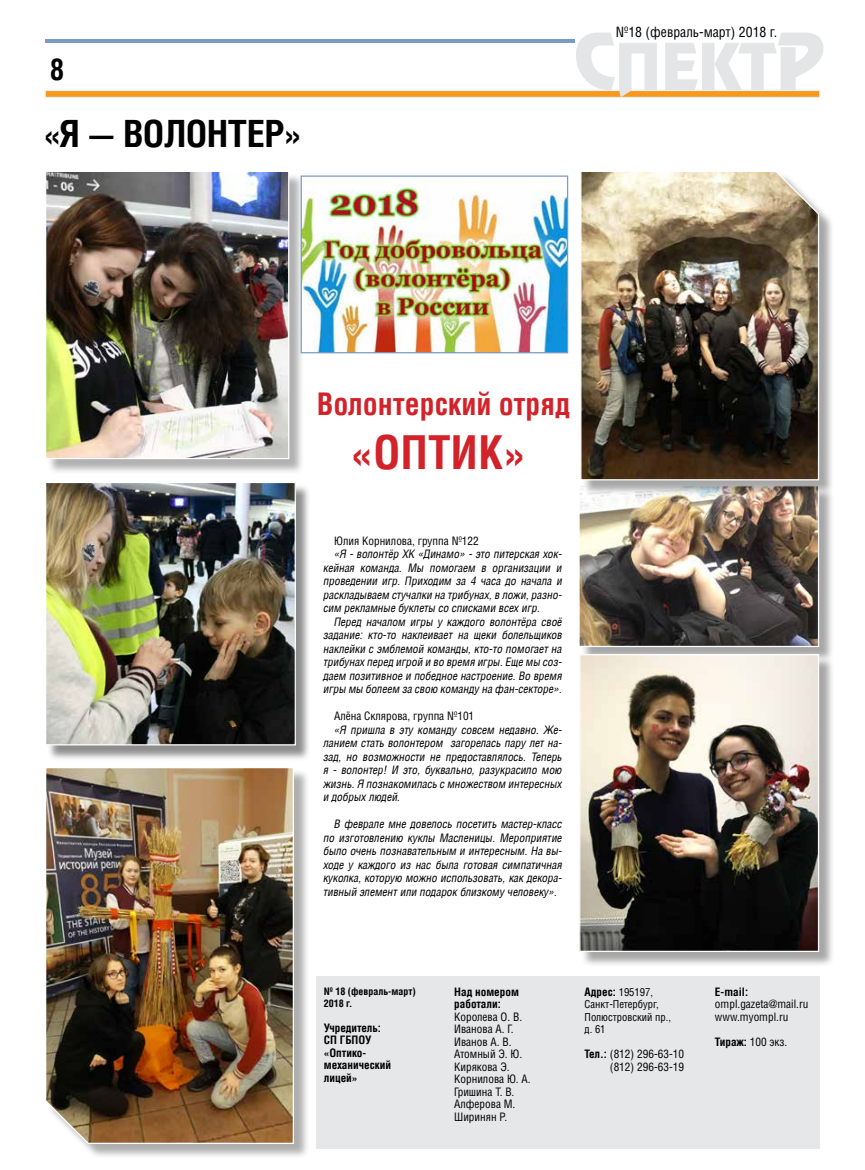
<style>
.page{position:relative;width:865px;height:1170px;background:#fff}
.page>*{position:absolute;margin:0;border:0;box-sizing:border-box;transform-origin:0 0}
.t1{font:700 45px "AG Letterica Condensed C";color:#d2232a}
.t2{font:700 37.5px "Helios Cond";color:#000}
.t3{font:700 30px "AG Letterica Condensed C";color:#d2232a}
.t4{font:700 30px "Helios Cond";color:#000}
.t5{font:13.75px "AG Letterica Condensed C";color:#000}
.t6{font:italic 11.25px/13.5px "AG Letterica Condensed";color:#000;text-align:justify}
.t7{font:11.25px/12.5px "AG Letterica Condensed C";color:#000}
.t8{font:700 11.25px/12.5px "AG Letterica Condensed";color:#000}
.t9{font:10.62px/12.5px "AG Letterica Condensed C";color:#000}
.t10{font:700 10px/12px "AG Letterica Condensed";color:#000}
.s1{font-family:"AG Letterica Condensed";font-weight:700;font-size:11.25px}
.s2{font-family:"AG Letterica Condensed";font-weight:700}
</style>
<div class="page">
<div style="left:44px;top:90px;width:776px;height:8px;background:#f8991d;border:1px solid #f0eff5"></div>
<hr style="left:45px;top:39px;width:529px;height:4px;background:#7b9bc4">
<svg style="left:575px;top:33px;width:248px;height:64px"></svg>
<div style="left:316px;top:975px;width:503px;height:173px;background:#e6e7e8"></div>
<div style="left:47px;top:173px;width:258px;height:301px;background:#000;opacity:.31"></div>
<img style="left:47px;top:173px;width:240px;height:284px">
<div style="left:45px;top:171px;width:244px;height:288px;border:1px solid #fff"></div>
<img style="left:302px;top:177px;width:264px;height:174px">
<div style="left:300px;top:175px;width:268px;height:178px;border:1px solid #7b9bc4"></div>
<div style="left:47px;top:483px;width:264px;height:278px;background:#000;opacity:.45"></div>
<img style="left:47px;top:484px;width:247px;height:259px">
<div style="left:45px;top:482px;width:251px;height:263px;border:1px solid #fff"></div>
<div style="left:580px;top:487px;width:254px;height:175px;background:#000;opacity:.35"></div>
<img style="left:580px;top:487px;width:236px;height:158px">
<div style="left:578px;top:485px;width:240px;height:162px;border:1px solid #fff"></div>
<div style="left:47px;top:768px;width:262px;height:391px;background:#000;opacity:.32"></div>
<img style="left:46px;top:768px;width:248px;height:376px">
<div style="left:581px;top:173px;width:253px;height:323px;background:#000;opacity:.35"></div>
<img style="left:581px;top:172px;width:238px;height:309px">
<div style="left:580px;top:656px;width:254px;height:311px;background:#000;opacity:.35"></div>
<img style="left:581px;top:656px;width:235px;height:293px">
<div style="left:579px;top:654px;width:239px;height:297px;border:1px solid #fff"></div>
<h3 class="t4" style="left:50px;top:51px;width:17px">8</h3>
<h2 class="t2" style="left:45px;top:112px;width:256px">«Я — волонтер»</h2>
<p class="t5" style="left:615px;top:23px;width:163px">№18 (февраль-март) 2018 г.</p>
<h3 class="t3" style="left:316px;top:385px;width:255px">Волонтерский отряд</h3>
<h1 class="t1" style="left:350px;top:425px;width:177px">«ОПТИК»</h1>
<p class="t7" style="left:334px;top:534px;width:146px">Юлия Корнилова, группа №122</p>
<p class="t6" style="left:323px;top:547px;width:240px;text-indent:11px">«Я - волонтёр ХК «Динамо» - это питерская хок&shy;кейная команда. Мы помогаем в организации и проведении игр. Приходим за 4 часа до начала и раскладываем стучалки на трибунах, в ложи, разно&shy;сим рекламные буклеты со списками всех игр.</p>
<p class="t6" style="left:323px;top:614px;width:240px;text-indent:11px">Перед началом игры у каждого волонтёра своё задание: кто-то наклеивает на щеки болельщиков наклейки с эмблемой команды, кто-то помогает на трибунах перед игрой и во время игры. Еще мы соз&shy;даем позитивное и победное настроение. Во время игры мы болеем за свою команду на фан-секторе».</p>
<p class="t7" style="left:334px;top:709px;width:142px">Алёна Склярова, группа №101</p>
<p class="t6" style="left:323px;top:722px;width:240px;text-indent:11px">«Я пришла в эту команду совсем недавно. Же&shy;ланием стать волонтером загорелась пару лет на&shy;зад, но возможности не предоставлялось. Теперь я - волонтер! И это, буквально, разукрасило мою жизнь. Я познакомилась с множеством интересных и добрых людей.</p>
<p class="t6" style="left:323px;top:817px;width:240px;text-indent:11px">В феврале мне довелось посетить мастер-класс по изготовлению куклы Масленицы. Мероприятие было очень познавательным и интересным. На вы&shy;ходе у каждого из нас была готовая симпатичная куколка, которую можно использовать, как декора&shy;тивный элемент или подарок близкому человеку».</p>
<p class="t10" style="left:323px;top:984px;width:94px">№ 18 (февраль-март)<br>2018 г.</p>
<p class="t8" style="left:323px;top:1021px;width:69px">Учредитель:<br>СП ГБПОУ «Оптико&shy;механический лицей»</p>
<p class="t8" style="left:454px;top:985px;width:66px">Над номером работали:</p>
<p class="t7" style="left:454px;top:1010px;width:78px">Королева О. В.<br>Иванова А. Г.<br>Иванов А. В.<br>Атомный Э. Ю.<br>Кирякова Э.<br>Корнилова Ю. А.<br>Гришина Т. В.<br>Алферова М.<br>Ширинян Р.</p>
<p class="t9" style="left:584px;top:985px;width:88px"><span class="s1">Адрес:</span> 195197,<br>Санкт-Петербург,<br>Полюстровский пр., д. 61</p>
<p class="t7" style="left:584px;top:1047px;width:101px;text-align:right"><span class="s2">Тел.:</span> (812) 296-63-10 (812) 296-63-19</p>
<p class="t8" style="left:714px;top:985px;width:35px">Е-mail:</p>
<p class="t7" style="left:714px;top:997px;width:95px">ompl.gazeta@mail.ru www.myompl.ru</p>
<p class="t7" style="left:714px;top:1035px;width:74px"><span class="s2">Тираж:</span> 100 экз.</p>
</div>
